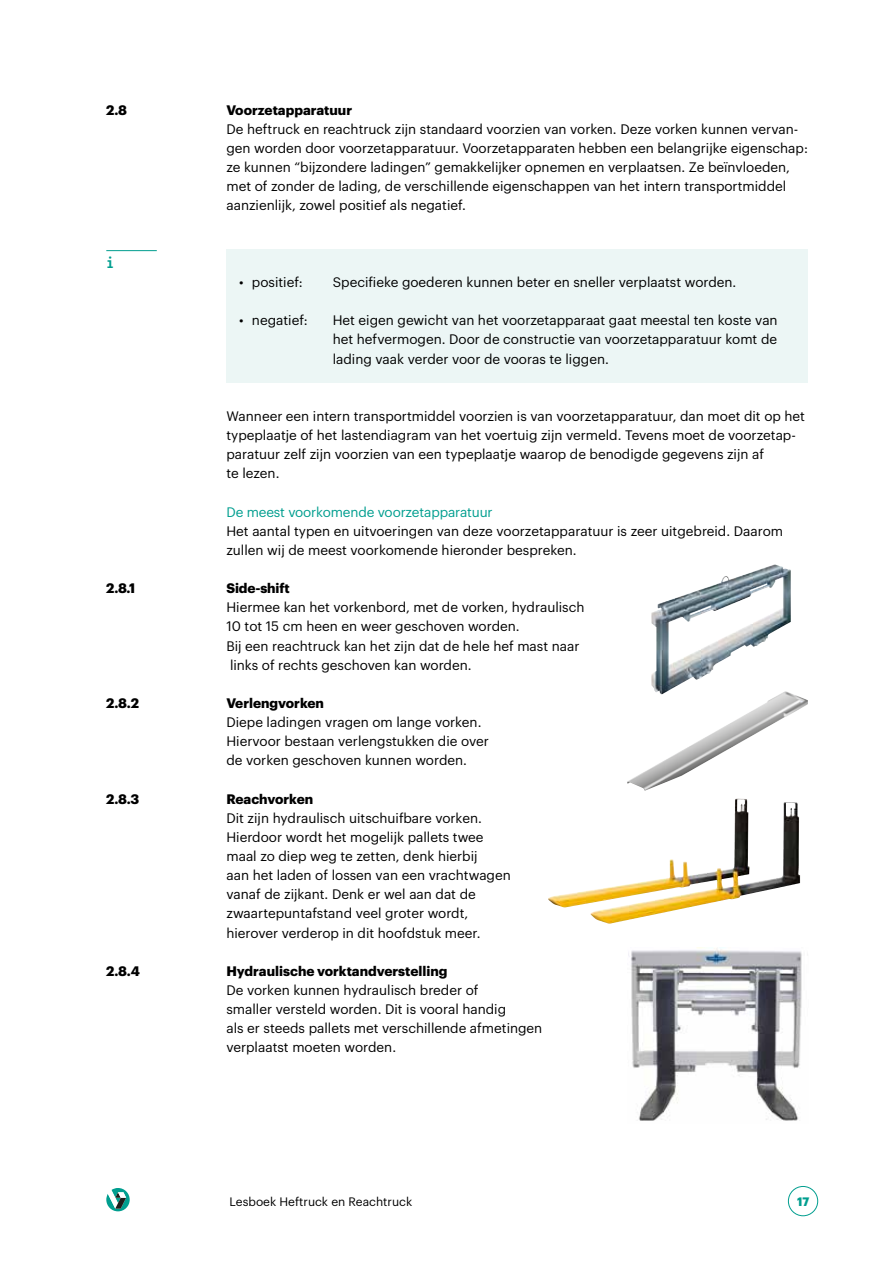
<style>
.page{position:relative;width:893px;height:1263px;background:#fff}
.page>*{position:absolute;margin:0;border:0;box-sizing:border-box;transform-origin:0 0}
.t1{font:700 16.5px "Inconsolata";color:#009e8f}
.t2{font:13.5px/19.2px "Graphik";color:#000}
.t3{font:700 13.5px "Graphik";color:#000}
.t4{font:13.5px "Graphik";letter-spacing:-.01em;color:#009e8f}
.t5{font:12px "Graphik";color:#000}
.t6{font:700 12px "Graphik";color:#009e8f}
</style>
<div class="page">
<div style="left:788px;top:1186px;width:30px;height:30px;border:1px solid #009e8f;border-radius:50%"></div>
<svg style="left:106px;top:1188px;width:24px;height:23px"></svg>
<div style="left:226px;top:249px;width:582px;height:134px;background:#ecf6f5"></div>
<img style="left:651px;top:564px;width:140px;height:127px">
<img style="left:627px;top:691px;width:181px;height:100px">
<img style="left:656px;top:799px;width:80px;height:81px">
<img style="left:628px;top:948px;width:174px;height:173px">
<hr style="left:106px;top:250px;width:51px;height:1px;background:#009e8f">
<p class="t3" style="left:106px;top:99px;width:22px">2.8</p>
<p class="t1" style="left:106px;top:251px;width:10px">i</p>
<p class="t3" style="left:106px;top:578px;width:30px">2.8.1</p>
<p class="t3" style="left:106px;top:692px;width:34px">2.8.2</p>
<p class="t3" style="left:106px;top:788px;width:35px">2.8.3</p>
<p class="t3" style="left:106px;top:960px;width:35px">2.8.4</p>
<p class="t3" style="left:226px;top:99px;width:127px">Voorzetapparatuur</p>
<p class="t2" style="left:226px;top:118px;width:583px">De heftruck en reachtruck zijn standaard voorzien van vorken. Deze vorken kunnen vervan&shy;gen worden door voorzetapparatuur. Voorzetapparaten hebben een belangrijke eigenschap: ze kunnen “bijzondere ladingen” gemakkelijker opnemen en verplaatsen. Ze beïnvloeden, met of zonder de lading, de verschillende eigenschappen van het intern transportmiddel aanzienlijk, zowel positief als negatief.</p>
<p class="t2" style="left:239px;top:271px;width:65px">• positief:</p>
<p class="t2" style="left:333px;top:271px;width:405px">Specifieke goederen kunnen beter en sneller verplaatst worden.</p>
<p class="t2" style="left:239px;top:310px;width:70px">• negatief:</p>
<p class="t2" style="left:333px;top:310px;width:446px;text-align:justify">Het eigen gewicht van het voorzetapparaat gaat meestal ten koste van het hefvermogen. Door de constructie van voorzetapparatuur komt de lading vaak verder voor de vooras te liggen.</p>
<p class="t2" style="left:226px;top:405px;width:580px">Wanneer een intern transportmiddel voorzien is van voorzetapparatuur, dan moet dit op het typeplaatje of het lastendiagram van het voertuig zijn vermeld. Tevens moet de voorzetap&shy;paratuur zelf zijn voorzien van een typeplaatje waarop de benodigde gegevens zijn af<br>te lezen.</p>
<p class="t4" style="left:226px;top:502px;width:268px">De meest voorkomende voorzetapparatuur</p>
<p class="t2" style="left:226px;top:520px;width:558px">Het aantal typen en uitvoeringen van deze voorzetapparatuur is zeer uitgebreid. Daarom zullen wij de meest voorkomende hieronder bespreken.</p>
<p class="t3" style="left:226px;top:578px;width:65px">Side-shift</p>
<p class="t2" style="left:226px;top:597px;width:360px">Hiermee kan het vorkenbord, met de vorken, hydraulisch 10 tot 15 cm heen en weer geschoven worden.<br>Bij een reachtruck kan het zijn dat de hele hef mast naar links of rechts geschoven kan worden.</p>
<p class="t3" style="left:226px;top:693px;width:99px">Verlengvorken</p>
<p class="t2" style="left:226px;top:711px;width:264px">Diepe ladingen vragen om lange vorken.<br>Hiervoor bestaan verlengstukken die over de vorken geschoven kunnen worden.</p>
<p class="t3" style="left:226px;top:788px;width:88px">Reachvorken</p>
<p class="t2" style="left:226px;top:807px;width:286px">Dit zijn hydraulisch uitschuifbare vorken.<br>Hierdoor wordt het mogelijk pallets twee maal zo diep weg te zetten, denk hierbij<br>aan het laden of lossen van een vrachtwagen vanaf de zijkant. Denk er wel aan dat de zwaartepuntafstand veel groter wordt, hierover verderop in dit hoofdstuk meer.</p>
<p class="t3" style="left:226px;top:960px;width:223px">Hydraulische vorktandverstelling</p>
<p class="t2" style="left:226px;top:979px;width:317px">De vorken kunnen hydraulisch breder of<br>smaller versteld worden. Dit is vooral handig<br>als er steeds pallets met verschillende afmetingen verplaatst moeten worden.</p>
<p class="t5" style="left:230px;top:1192px;width:184px">Lesboek Heftruck en Reachtruck</p>
<p class="t6" style="left:797px;top:1192px;width:14px">17</p>
</div>
